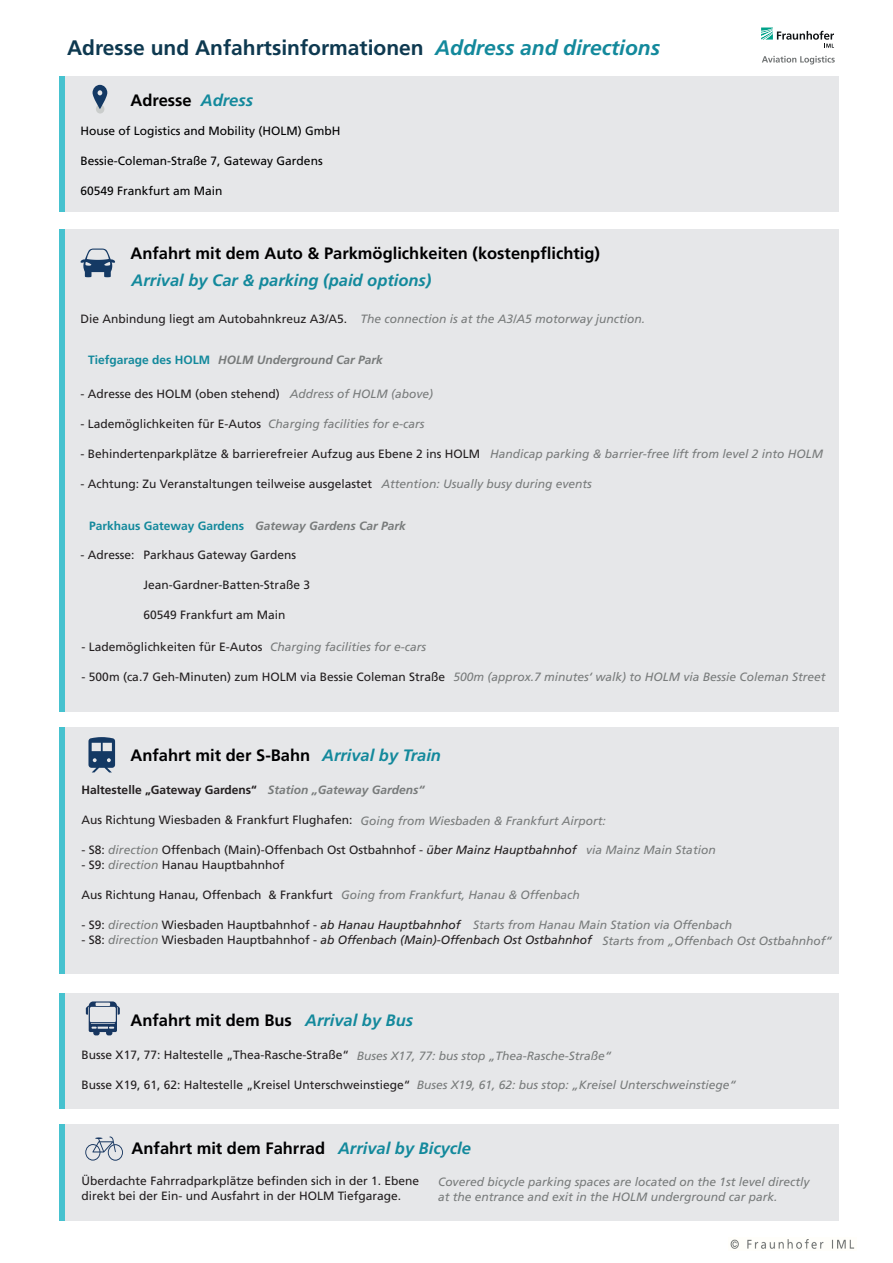
<style>
.page{position:relative;width:893px;height:1263px;background:#fff}
.page>*{position:absolute;margin:0;border:0;box-sizing:border-box;transform-origin:0 0}
.t1{font:700 21px "Frutiger LT Com";color:#0e3950}
.t2{font:italic 700 21px "Frutiger LT Com";color:#13899c}
.t3{font:700 16.5px "Frutiger LT Com";color:#000001}
.t4{font:italic 700 16.5px "Frutiger LT Com";color:#13899c}
.t5{font:700 16.5px "Frutiger LT Com";color:#000}
.t6{font:12px/15px "Frutiger LT Com";color:#231f20}
.t7{font:italic 12px/15px "Frutiger LT Com";color:#787b7b}
.t8{font:12px "Frutiger LT Com";color:#000001}
.t9{font:italic 12px "Frutiger LT Com";color:#231f20}
.t10{font:italic 700 12px "Frutiger LT Com";color:#787b7b}
.t11{font:700 12px "Frutiger LT Com";color:#13899c}
.t12{font:700 12px "Frutiger LT Com";color:#231f20}
.s1{font-style:italic;color:#787b7a}
.s2{font-style:italic}
.s3{font-style:normal}
.s4{color:#787b7a}
</style>
<div class="page">
<div style="left:65px;top:77px;width:774px;height:135px;background:#e6e7e9"></div>
<div style="left:65px;top:230px;width:774px;height:482px;background:#e6e7e9"></div>
<div style="left:65px;top:727px;width:774px;height:247px;background:#e6e7e9"></div>
<div style="left:65px;top:993px;width:774px;height:115px;background:#e6e7e9"></div>
<div style="left:65px;top:1125px;width:774px;height:96px;background:#e6e7e9"></div>
<div style="left:60px;top:77px;width:5px;height:135px;background:#46c2cf"></div>
<div style="left:60px;top:230px;width:5px;height:482px;background:#46c2cf"></div>
<div style="left:60px;top:727px;width:5px;height:247px;background:#46c2cf"></div>
<div style="left:60px;top:993px;width:5px;height:115px;background:#46c2cf"></div>
<div style="left:60px;top:1125px;width:5px;height:96px;background:#46c2cf"></div>
<img style="left:730px;top:1239px;width:125px;height:10px">
<svg style="left:88px;top:737px;width:27px;height:35px"></svg>
<svg style="left:85px;top:1136px;width:38px;height:25px"></svg>
<svg style="left:86px;top:1001px;width:34px;height:34px"></svg>
<svg style="left:81px;top:249px;width:34px;height:28px"></svg>
<div style="left:96px;top:105px;width:8px;height:9px;background:#cacdcc;border-radius:50%"></div>
<svg style="left:93px;top:85px;width:14px;height:24px"></svg>
<svg style="left:762px;top:56px;width:73px;height:8px"></svg>
<svg style="left:761px;top:28px;width:73px;height:20px"></svg>
<h1 class="t1" style="left:67px;top:36px;width:358px">Adresse und Anfahrtsinformationen</h1>
<h2 class="t5" style="left:131px;top:90px;width:63px">Adresse</h2>
<p class="t8" style="left:81px;top:124px;width:262px">House of Logistics and Mobility (HOLM) GmbH</p>
<p class="t8" style="left:81px;top:154px;width:244px">Bessie-Coleman-Straße 7, Gateway Gardens</p>
<p class="t8" style="left:81px;top:184px;width:144px">60549 Frankfurt am Main</p>
<h2 class="t4" style="left:201px;top:90px;width:54px">Adress</h2>
<h1 class="t2" style="left:435px;top:36px;width:226px">Address and directions</h1>
<h2 class="t3" style="left:131px;top:243px;width:471px">Anfahrt mit dem Auto &amp; Parkmöglichkeiten (kostenpflichtig)</h2>
<h2 class="t4" style="left:132px;top:270px;width:301px">Arrival by Car &amp; parking (paid options)</h2>
<p class="t6" style="left:81px;top:311px;width:268px">Die Anbindung liegt am Autobahnkreuz A3/A5.</p>
<p class="t11" style="left:88px;top:353px;width:124px">Tiefgarage des HOLM</p>
<p class="t7" style="left:360px;top:311px;width:286px">The connection is at the A3/A5 motorway junction.</p>
<p class="t10" style="left:218px;top:353px;width:166px">HOLM Underground Car Park</p>
<p class="t7" style="left:290px;top:386px;width:145px">Address of HOLM (above)</p>
<p class="t6" style="left:81px;top:386px;width:201px">- Adresse des HOLM (oben stehend)</p>
<p class="t6" style="left:81px;top:416px;width:182px">- Lademöglichkeiten für E-Autos</p>
<p class="t6" style="left:81px;top:446px;width:401px">- Behindertenparkplätze &amp; barrierefreier Aufzug aus Ebene 2 ins HOLM</p>
<p class="t6" style="left:81px;top:476px;width:293px">- Achtung: Zu Veranstaltungen teilweise ausgelastet</p>
<p class="t7" style="left:268px;top:417px;width:158px">Charging facilities for e-cars</p>
<p class="t7" style="left:490px;top:446px;width:334px">Handicap parking &amp; barrier-free lift from level 2 into HOLM</p>
<p class="t7" style="left:382px;top:477px;width:212px">Attention: Usually busy during events</p>
<p class="t11" style="left:89px;top:519px;width:157px">Parkhaus Gateway Gardens</p>
<p class="t10" style="left:255px;top:519px;width:152px">Gateway Gardens Car Park</p>
<p class="t6" style="left:81px;top:547px;width:56px">- Adresse:</p>
<p class="t6" style="left:144px;top:547px;width:154px">Parkhaus Gateway Gardens</p>
<p class="t6" style="left:144px;top:577px;width:168px">Jean-Gardner-Batten-Straße 3</p>
<p class="t6" style="left:144px;top:607px;width:144px">60549 Frankfurt am Main</p>
<p class="t7" style="left:270px;top:640px;width:158px">Charging facilities for e-cars</p>
<p class="t6" style="left:82px;top:640px;width:182px">- Lademöglichkeiten für E-Autos</p>
<p class="t6" style="left:82px;top:670px;width:365px">- 500m (ca.7 Geh-Minuten) zum HOLM via Bessie Coleman Straße</p>
<p class="t7" style="left:453px;top:669px;width:374px">500m (approx.7 minutes‘ walk) to HOLM via Bessie Coleman Street</p>
<h2 class="t3" style="left:131px;top:745px;width:181px">Anfahrt mit der S-Bahn</h2>
<h2 class="t4" style="left:322px;top:745px;width:120px">Arrival by Train</h2>
<p class="t10" style="left:268px;top:783px;width:158px">Station „Gateway Gardens“</p>
<p class="t12" style="left:82px;top:783px;width:177px">Haltestelle „Gateway Gardens“</p>
<p class="t6" style="left:82px;top:813px;width:272px">Aus Richtung Wiesbaden &amp; Frankfurt Flughafen:</p>
<p class="t6" style="left:82px;top:843px;width:496px">- S8: <span class="s1">direction</span> Offenbach (Main)-Offenbach Ost Ostbahnhof - <span class="s2">über Mainz Hauptbahnhof</span></p>
<p class="t6" style="left:82px;top:858px;width:204px">- S9: <span class="s1">direction</span> Hanau Hauptbahnhof</p>
<p class="t6" style="left:82px;top:888px;width:253px">Aus Richtung Hanau, Offenbach &amp; Frankfurt</p>
<p class="t6" style="left:82px;top:918px;width:380px">- S9: <span class="s1">direction</span> Wiesbaden Hauptbahnhof - <span class="s2">ab Hanau Hauptbahnhof</span></p>
<p class="t9" style="left:82px;top:933px;width:512px"><span class="s3">- S8:</span> <span class="s4">direction</span> <span class="s3">Wiesbaden Hauptbahnhof -</span> ab Offenbach (Main)-Offenbach Ost Ostbahnhof</p>
<p class="t7" style="left:360px;top:813px;width:247px">Going from Wiesbaden &amp; Frankfurt Airport:</p>
<p class="t7" style="left:586px;top:842px;width:131px">via Mainz Main Station</p>
<p class="t7" style="left:341px;top:888px;width:240px">Going from Frankfurt, Hanau &amp; Offenbach</p>
<p class="t7" style="left:602px;top:917px;width:231px;line-height:15.6px;text-indent:-129px">Starts from Hanau Main Station via Offenbach<br>Starts from „Offenbach Ost Ostbahnhof“</p>
<h2 class="t3" style="left:131px;top:1010px;width:163px">Anfahrt mit dem Bus</h2>
<h2 class="t4" style="left:305px;top:1010px;width:110px">Arrival by Bus</h2>
<p class="t6" style="left:82px;top:1047px;width:269px">Busse X17, 77: Haltestelle „Thea-Rasche-Straße“</p>
<p class="t6" style="left:82px;top:1077px;width:330px">Busse X19, 61, 62: Haltestelle „Kreisel Unterschweinstiege“</p>
<p class="t7" style="left:357px;top:1048px;width:256px">Buses X17, 77: bus stop „Thea-Rasche-Straße“</p>
<p class="t7" style="left:417px;top:1078px;width:321px">Buses X19, 61, 62: bus stop: „Kreisel Unterschweinstiege“</p>
<h2 class="t3" style="left:132px;top:1139px;width:195px">Anfahrt mit dem Fahrrad</h2>
<h2 class="t4" style="left:338px;top:1139px;width:134px">Arrival by Bicycle</h2>
<p class="t6" style="left:82px;top:1173px;width:339px">Überdachte Fahrradparkplätze befinden sich in der 1. Ebene direkt bei der Ein- und Ausfahrt in der HOLM Tiefgarage.</p>
<p class="t7" style="left:438px;top:1175px;width:373px">Covered bicycle parking spaces are located on the 1st level directly at the entrance and exit in the HOLM underground car park.</p>
</div>
